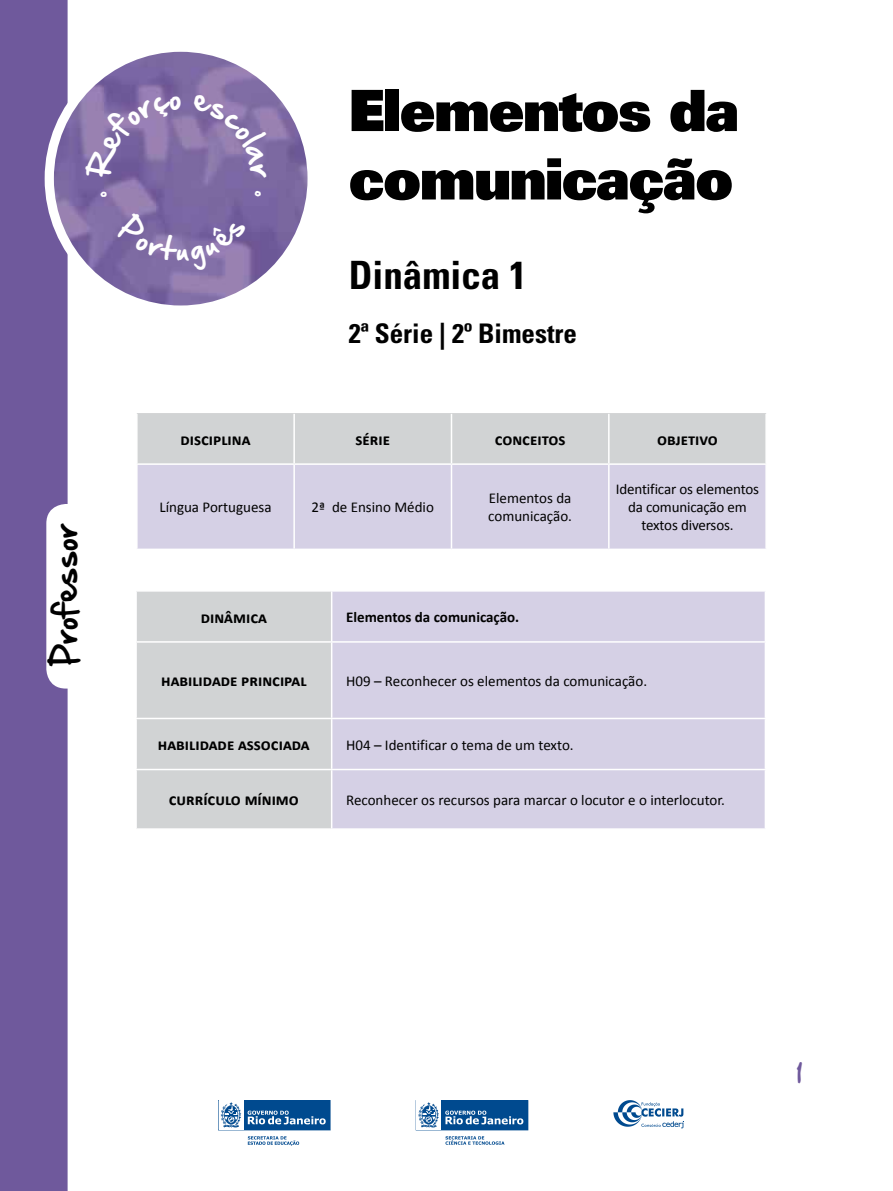
<style>
.page{position:relative;width:893px;height:1191px;background:#fff}
.page>*{position:absolute;margin:0;border:0;box-sizing:border-box;transform-origin:0 0}
.t1{font:900 57px/68.4px "Univers";letter-spacing:-.025em;color:#000}
.t2{font:700 condensed 39px "Univers";color:#000}
.t3{font:30px "Hand Of Sean";color:#000}
.t4{font:700 condensed 27px "Univers";color:#000}
.t5{font:24px "Hand Of Sean";color:#6f599c}
.t6{font:700 16.5px "Calibri";color:#000}
.t7{font:15px/18px "Calibri";color:#000}
.t8{font:700 15px "Calibri";color:#000}
</style>
<div class="page">
<div style="left:0;top:0;width:68px;height:1191px;background:#6f599c"></div>
<svg style="left:613px;top:1100px;width:71px;height:28px"></svg>
<svg style="left:418px;top:1100px;width:110px;height:30px;background:#3f76aa"></svg>
<svg style="left:445px;top:1136px;width:59px;height:8px"></svg>
<svg style="left:218px;top:1100px;width:113px;height:30px;background:#437aac"></svg>
<svg style="left:248px;top:1136px;width:51px;height:9px"></svg>
<div style="left:45px;top:43px;width:272px;height:272px;background:#fff;border-radius:50%"></div>
<img style="left:54px;top:52px;width:254px;height:253px;border-radius:127px">
<div style="left:137px;top:413px;width:629px;height:50px;background:#d1d3d4"></div>
<div style="left:138px;top:465px;width:627px;height:83px;background:#d5d0e5"></div>
<hr style="left:136px;top:414px;width:2px;height:49px;background:#fff">
<hr style="left:293px;top:414px;width:2px;height:49px;background:#fff">
<hr style="left:451px;top:414px;width:1px;height:49px;background:#fff">
<hr style="left:293px;top:465px;width:2px;height:83px;background:#fff">
<hr style="left:451px;top:465px;width:1px;height:83px;background:#fff">
<hr style="left:608px;top:414px;width:2px;height:49px;background:#fff">
<hr style="left:765px;top:414px;width:2px;height:49px;background:#fff">
<hr style="left:608px;top:465px;width:2px;height:83px;background:#fff">
<div style="left:137px;top:591px;width:194px;height:237px;background:#d1d3d4"></div>
<div style="left:332px;top:591px;width:433px;height:237px;background:#d5d0e5"></div>
<hr style="left:331px;top:641px;width:435px;height:1px;background:#fff">
<hr style="left:331px;top:717px;width:435px;height:2px;background:#fff">
<hr style="left:331px;top:768px;width:435px;height:2px;background:#fff">
<hr style="left:135px;top:641px;width:196px;height:1px;background:#fff">
<hr style="left:135px;top:717px;width:196px;height:2px;background:#fff">
<hr style="left:135px;top:768px;width:196px;height:2px;background:#fff">
<svg style="left:84px;top:95px;width:97px;height:85px;background:#856fa7"></svg>
<svg style="left:192px;top:94px;width:75px;height:85px;background:#8772a8"></svg>
<svg style="left:254px;top:191px;width:7px;height:6px"></svg>
<svg style="left:100px;top:191px;width:7px;height:7px"></svg>
<svg style="left:114px;top:211px;width:133px;height:60px;background:#7f6ba5"></svg>
<h3 class="t3" style="left:38px;top:667px;width:145px;rotate:-90deg">Professor</h3>
<h1 class="t1" style="left:349px;top:75px;width:392px">Elementos da comunicação</h1>
<h2 class="t2" style="left:349px;top:251px;width:179px">Dinâmica 1</h2>
<h3 class="t4" style="left:349px;top:316px;width:230px">2ª Série | 2º Bimestre</h3>
<p class="t6" style="left:180px;top:429px;width:72px">DISCIPLINA</p>
<p class="t6" style="left:356px;top:429px;width:36px">SÉRIE</p>
<p class="t6" style="left:495px;top:429px;width:26px">concei</p>
<p class="t6" style="left:542px;top:429px;width:24px">tos</p>
<p class="t6" style="left:657px;top:429px;width:62px">objetivo</p>
<p class="t7" style="left:159px;top:498px;width:114px">Língua Portuguesa</p>
<p class="t7" style="left:312px;top:498px;width:124px">2ª de Ensino Médio</p>
<p class="t7" style="left:488px;top:489px;width:85px">Elementos da comunicação.</p>
<p class="t7" style="left:616px;top:480px;width:145px;text-align:center">Identificar os elementos da comunicação em textos diversos.</p>
<p class="t6" style="left:201px;top:606px;width:68px">DINÂMICA</p>
<p class="t8" style="left:346px;top:607px;width:175px">Elementos da comunicação.</p>
<p class="t6" style="left:161px;top:670px;width:147px">HABILIDADE PRINCIPAL</p>
<p class="t7" style="left:346px;top:672px;width:302px">H09 – Reconhecer os elementos da comunicação.</p>
<p class="t6" style="left:158px;top:734px;width:153px">HABILIDADE ASSOCIADA</p>
<p class="t7" style="left:346px;top:735px;width:229px">H04 – Identificar o tema de um texto.</p>
<p class="t6" style="left:169px;top:789px;width:130px">CURRÍCULO MÍNIMO</p>
<p class="t7" style="left:346px;top:791px;width:380px">Reconhecer os recursos para marcar o locutor e o interlocutor.</p>
<h3 class="t5" style="left:797px;top:1052px;width:8px">1</h3>
</div>
